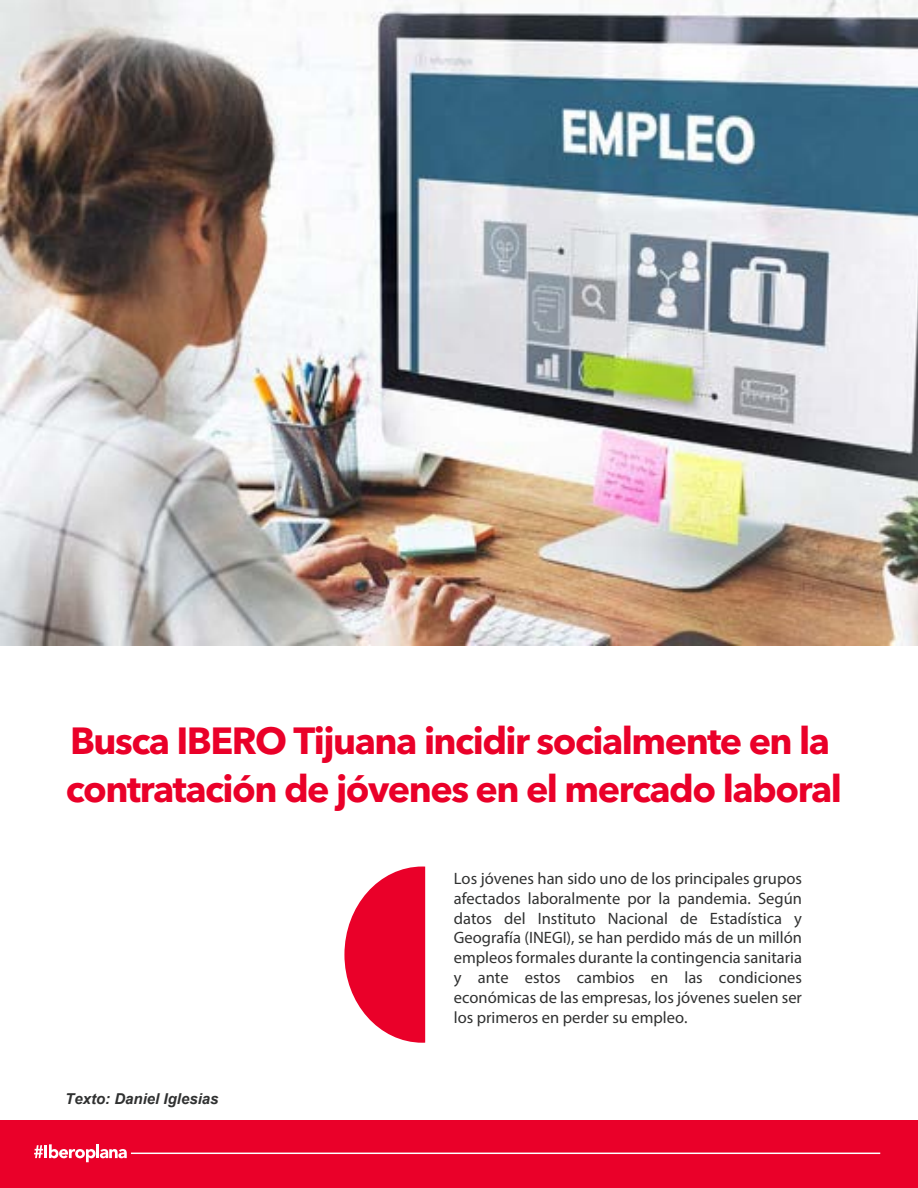
<style>
.page{position:relative;width:918px;height:1188px;background:#fff}
.page>*{position:absolute;margin:0;border:0;box-sizing:border-box;transform-origin:0 0}
.t1{font:700 37.5px/47.2px "Avenir Next LT Pro";letter-spacing:-.04em;color:#ea0029}
.t2{font:16.5px/19.8px "Myriad Pro";color:#303131;text-align:justify}
.t3{font:italic 700 15px "Arial";color:#303131}
</style>
<div class="page">
<div style="left:0;top:1121px;width:918px;height:67px;background:#ea0029"></div>
<hr style="left:131px;top:1153px;width:749px;height:1px;background:#fff">
<svg style="left:34px;top:1144px;width:93px;height:18px"></svg>
<svg style="left:344px;top:867px;width:81px;height:176px"></svg>
<img style="left:0;top:0;width:918px;height:645px">
<h1 class="t1" style="left:66px;top:717px;width:778px">Busca IBERO Tijuana incidir socialmente en la contratación de jóvenes en el mercado laboral</h1>
<p class="t3" style="left:65px;top:1089px;width:155px">Texto: Daniel Iglesias</p>
<p class="t2" style="left:454px;top:868px;width:350px">Los jóvenes han sido uno de los principales grupos afectados laboralmente por la pandemia. Según datos del Instituto Nacional de Estadística y Geografía (INEGI), se han perdido más de un millón empleos formales durante la contingencia sanitaria y ante estos cambios en las condiciones económicas de las empresas, los jóvenes suelen ser los primeros en perder su empleo.</p>
</div>
